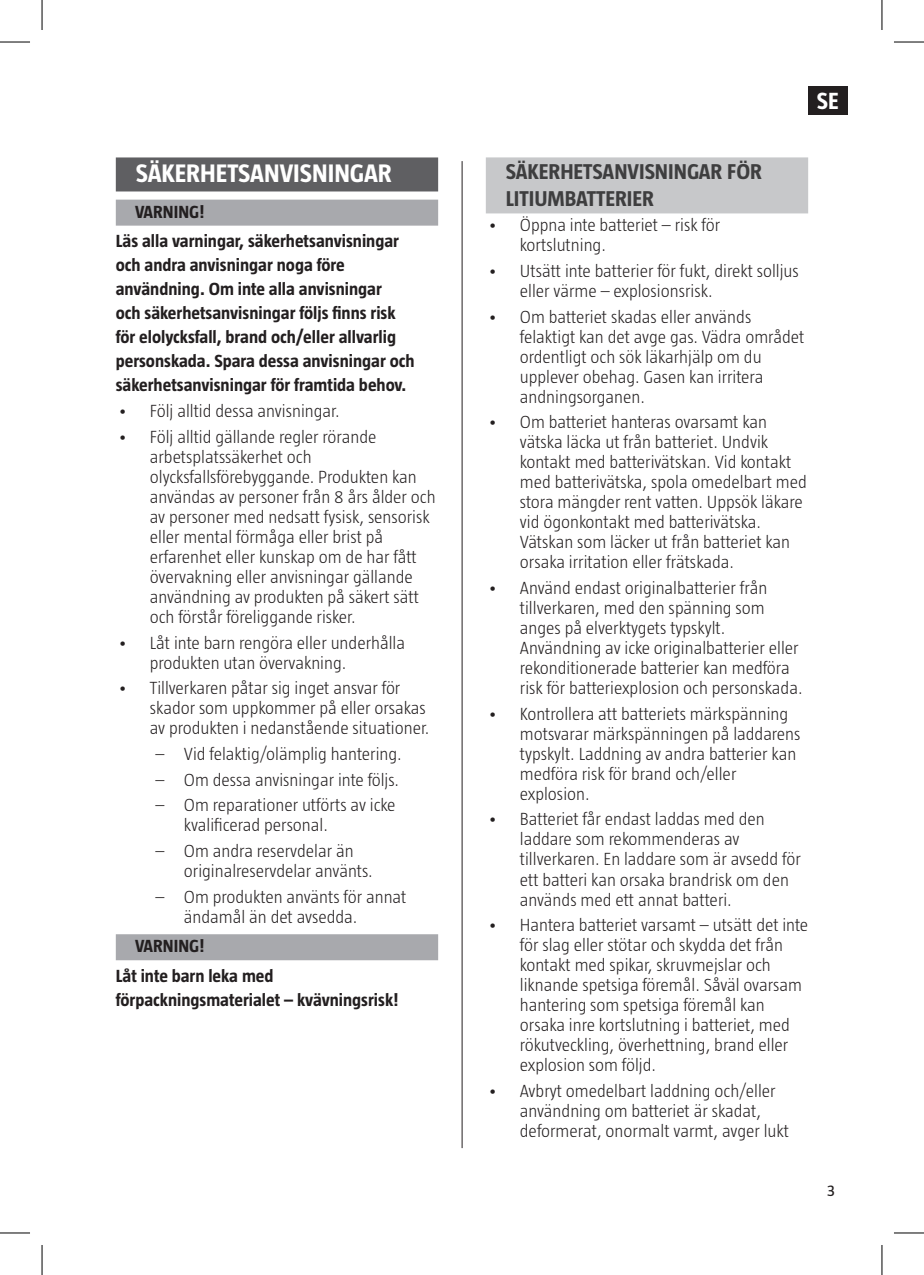
<style>
.page{position:relative;width:924px;height:1275px;background:#fff}
.page>*{position:absolute;margin:0;border:0;box-sizing:border-box;transform-origin:0 0}
.t1{font:700 26px "Taz";color:#fff}
.t2{font:700 24px "Taz";color:#fff}
.t3{font:700 22px/26.4px "Taz";color:#3e3e3f}
.t4{font:300 18px/20px "Taz";color:#231f20}
.t5{font:700 18px/24px "Taz";color:#231f20}
.t6{font:16px "Taz";color:#231f20}
</style>
<div class="page">
<div style="left:807px;top:86px;width:39px;height:28px;background:#231f20"></div>
<hr style="left:461px;top:161px;width:1px;height:987px;background:#231f20">
<div style="left:485px;top:157px;width:322px;height:56px;background:#c7c8ca"></div>
<div style="left:116px;top:157px;width:322px;height:34px;background:#5f5f62"></div>
<div style="left:116px;top:200px;width:322px;height:26px;background:#a8a9ad"></div>
<div style="left:116px;top:934px;width:322px;height:26px;background:#a8a9ad"></div>
<hr style="left:0;top:42px;width:30px;height:1px;background:#000">
<hr style="left:893px;top:42px;width:30px;height:1px;background:#000">
<hr style="left:0;top:1232px;width:30px;height:1px;background:#000">
<hr style="left:893px;top:1232px;width:30px;height:1px;background:#000">
<hr style="left:42px;top:0;width:1px;height:30px;background:#000">
<hr style="left:42px;top:1245px;width:1px;height:30px;background:#000">
<hr style="left:881px;top:0;width:1px;height:30px;background:#000">
<hr style="left:881px;top:1245px;width:1px;height:30px;background:#000">
<h1 class="t1" style="left:136px;top:159px;width:258px">SÄKERHETSANVISNINGAR</h1>
<p class="t5" style="left:116px;top:197px;width:284px;line-height:29.6px;text-indent:19px">VARNING!<br>Läs alla varningar, säkerhetsanvisningar</p>
<p class="t5" style="left:116px;top:253px;width:300px">och andra anvisningar noga före användning. Om inte alla anvisningar<br>och säkerhetsanvisningar följs finns risk för elolycksfall, brand och/eller allvarlig personskada. Spara dessa anvisningar och säkerhetsanvisningar för framtida behov.</p>
<p class="t4" style="left:118px;top:401px;width:223px">• Följ alltid dessa anvisningar.</p>
<p class="t4" style="left:150px;top:426px;width:287px;text-indent:-32px">• Följ alltid gällande regler rörande arbetsplatssäkerhet och olycksfallsförebyggande. Produkten kan användas av personer från 8 års ålder och av personer med nedsatt fysisk, sensorisk eller mental förmåga eller brist på erfarenhet eller kunskap om de har fått övervakning eller anvisningar gällande användning av produkten på säkert sätt och förstår föreliggande risker.</p>
<p class="t4" style="left:150px;top:632px;width:256px;text-indent:-32px">• Låt inte barn rengöra eller underhålla produkten utan övervakning.</p>
<p class="t4" style="left:150px;top:678px;width:281px;text-indent:-32px">• Tillverkaren påtar sig inget ansvar för skador som uppkommer på eller orsakas av produkten i nedanstående situationer.</p>
<p class="t4" style="left:155px;top:743px;width:248px">– Vid felaktig/olämplig hantering.</p>
<p class="t4" style="left:155px;top:769px;width:245px">– Om dessa anvisningar inte följs.</p>
<p class="t4" style="left:184px;top:795px;width:213px;text-indent:-28px">– Om reparationer utförts av icke kvalificerad personal.</p>
<p class="t4" style="left:184px;top:840px;width:190px;text-indent:-28px">– Om andra reservdelar än originalreservdelar använts.</p>
<p class="t4" style="left:184px;top:886px;width:224px;text-indent:-28px">– Om produkten använts för annat ändamål än det avsedda.</p>
<p class="t5" style="left:116px;top:931px;width:159px;line-height:29.6px;text-indent:19px">VARNING!<br>Låt inte barn leka med</p>
<p class="t5" style="left:116px;top:987px;width:284px">förpackningsmaterialet – kvävningsrisk!</p>
<h2 class="t2" style="left:816px;top:87px;width:23px">SE</h2>
<p class="t3" style="left:505px;top:158px;width:258px">SÄKERHETSANVISNINGAR FÖR<br>LITIUMBATTERIER</p>
<p class="t4" style="left:519px;top:215px;width:202px;text-indent:-32px">• Öppna inte batteriet – risk för kortslutning.</p>
<p class="t4" style="left:519px;top:261px;width:280px;text-indent:-32px">• Utsätt inte batterier för fukt, direkt solljus eller värme – explosionsrisk.</p>
<p class="t4" style="left:519px;top:306px;width:286px;text-indent:-32px">• Om batteriet skadas eller används felaktigt kan det avge gas. Vädra området ordentligt och sök läkarhjälp om du upplever obehag. Gasen kan irritera andningsorganen.</p>
<p class="t4" style="left:519px;top:412px;width:288px;text-indent:-32px">• Om batteriet hanteras ovarsamt kan vätska läcka ut från batteriet. Undvik kontakt med batterivätskan. Vid kontakt med batterivätska, spola omedelbart med stora mängder rent vatten. Uppsök läkare vid ögonkontakt med batterivätska.<br>Vätskan som läcker ut från batteriet kan orsaka irritation eller frätskada.</p>
<p class="t4" style="left:519px;top:578px;width:284px;text-indent:-32px">• Använd endast originalbatterier från tillverkaren, med den spänning som anges på elverktygets typskylt.<br>Användning av icke originalbatterier eller rekonditionerade batterier kan medföra risk för batteriexplosion och personskada.</p>
<p class="t4" style="left:519px;top:703px;width:282px;text-indent:-32px">• Kontrollera att batteriets märkspänning motsvarar märkspänningen på laddarens typskylt. Laddning av andra batterier kan medföra risk för brand och/eller explosion.</p>
<p class="t4" style="left:519px;top:809px;width:282px;text-indent:-32px">• Batteriet får endast laddas med den laddare som rekommenderas av tillverkaren. En laddare som är avsedd för ett batteri kan orsaka brandrisk om den används med ett annat batteri.</p>
<p class="t4" style="left:519px;top:915px;width:290px;text-indent:-32px">• Hantera batteriet varsamt – utsätt det inte för slag eller stötar och skydda det från kontakt med spikar, skruvmejslar och liknande spetsiga föremål. Såväl ovarsam hantering som spetsiga föremål kan orsaka inre kortslutning i batteriet, med rökutveckling, överhettning, brand eller explosion som följd.</p>
<p class="t4" style="left:519px;top:1080px;width:270px;text-indent:-32px">• Avbryt omedelbart laddning och/eller användning om batteriet är skadat, deformerat, onormalt varmt, avger lukt</p>
<p class="t6" style="left:826px;top:1181px;width:9px">3</p>
</div>
